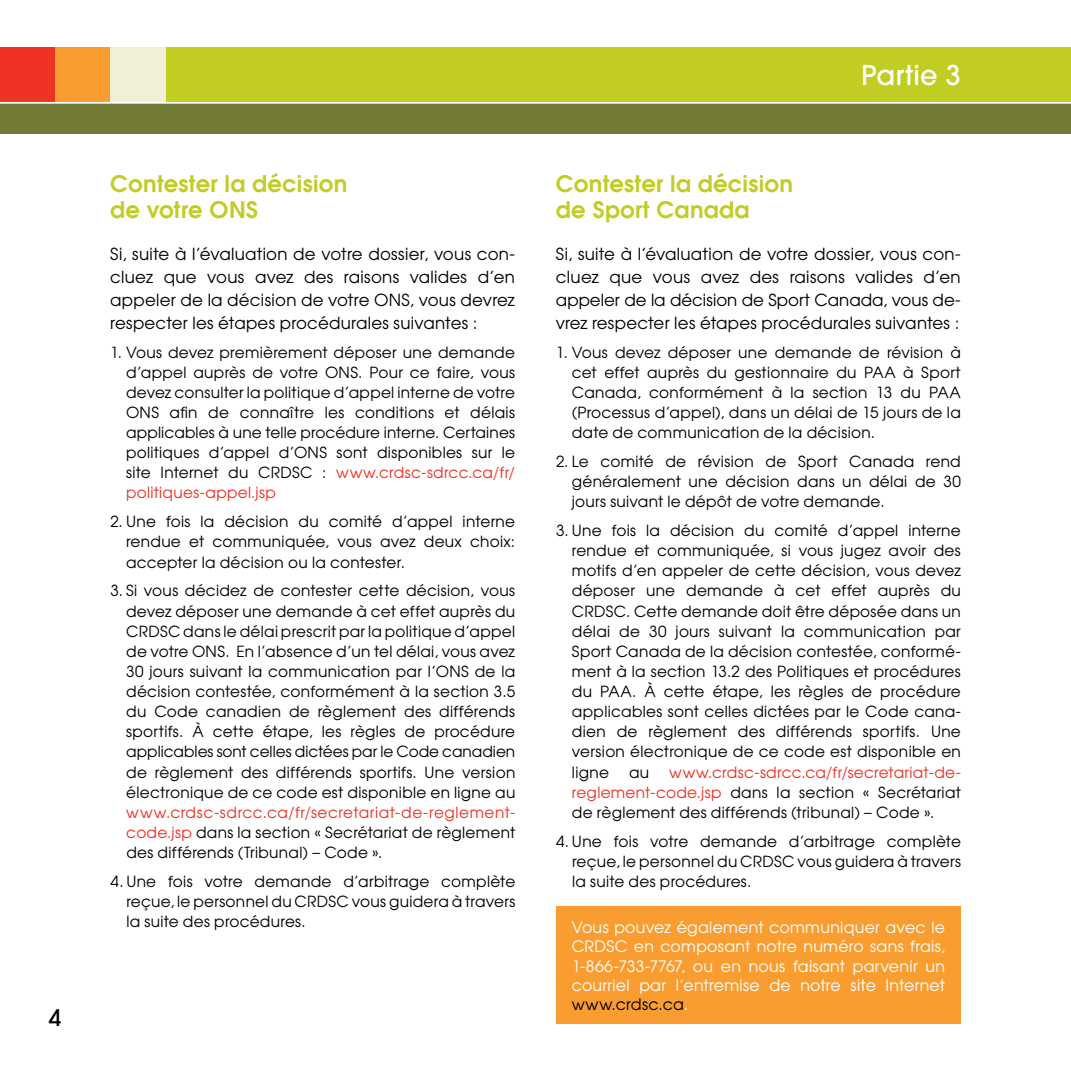
<style>
.page{position:relative;width:1071px;height:1071px;background:#fff}
.page>*{position:absolute;margin:0;border:0;box-sizing:border-box;transform-origin:0 0}
.t1{font:500 27.12px "Avant Garde";letter-spacing:.015em;color:#fff}
.t2{font:600 22.75px/26.2px "Avant Garde";letter-spacing:.015em;color:#c2cd23}
.t3{font:500 22.75px "Avant Garde";color:#000}
.t4{font:16.62px/22.8px "Avant Garde";letter-spacing:.01em;color:#000;text-align:justify}
.t5{font:15.75px/19.2px "Avant Garde";letter-spacing:.015em;color:#fff;text-align:justify}
.t6{font:15.4px/20.1px "Avant Garde";letter-spacing:.02em;color:#000;text-align:justify}
.s1{color:#ee3224}
.s2{color:#000}
</style>
<div class="page">
<div style="left:556px;top:906px;width:405px;height:118px;background:#f99d31"></div>
<div style="left:0;top:47px;width:1071px;height:55px;background:#c2cd23"></div>
<div style="left:0;top:102px;width:1071px;height:32px;background:#737a35"></div>
<div style="left:0;top:47px;width:55px;height:55px;background:#ee3224"></div>
<div style="left:55px;top:47px;width:55px;height:55px;background:#f99d31"></div>
<div style="left:110px;top:47px;width:55px;height:55px;background:#f0f0d9"></div>
<hr style="left:0;top:102px;width:1071px;height:2px;background:#fff">
<h2 class="t3" style="left:49px;top:1004px;width:14px">4</h2>
<h1 class="t1" style="left:861px;top:59px;width:101px">Partie 3</h1>
<h2 class="t2" style="left:110px;top:170px;width:239px">Contester la décision de votre ONS</h2>
<h2 class="t2" style="left:556px;top:170px;width:239px">Contester la décision de Sport Canada</h2>
<p class="t4" style="left:110px;top:243px;width:406px">Si, suite à l’évaluation de votre dossier, vous con&shy;cluez que vous avez des raisons valides d’en appeler de la décision de votre ONS, vous devrez respecter les étapes procédurales suivantes :</p>
<p class="t6" style="left:126px;top:342px;width:391px;text-indent:-16px">1. Vous devez premièrement déposer une demande d’appel auprès de votre ONS. Pour ce faire, vous devez consulter la politique d’appel interne de votre ONS afin de connaître les conditions et délais applicables à une telle procédure interne. Certaines politiques d’appel d’ONS sont disponibles sur le site Internet du CRDSC : <span class="s1">www.crdsc-sdrcc.ca/fr/ politiques-appel.jsp</span></p>
<p class="t6" style="left:126px;top:511px;width:391px;text-indent:-16px">2. Une fois la décision du comité d’appel interne rendue et communiquée, vous avez deux choix: accepter la décision ou la contester.</p>
<p class="t6" style="left:126px;top:580px;width:391px;text-indent:-16px">3. Si vous décidez de contester cette décision, vous devez déposer une demande à cet effet auprès du CRDSC dans le délai prescrit par la politique d’appel de votre ONS. En l’absence d’un tel délai, vous avez 30 jours suivant la communication par l’ONS de la décision contestée, conformément à la section 3.5 du Code canadien de règlement des différends sportifs. À cette étape, les règles de procédure applicables sont celles dictées par le Code canadien de règlement des différends sportifs. Une version électronique de ce code est disponible en ligne au</p>
<p class="t6" style="left:126px;top:802px;width:391px"><span class="s1">www.crdsc-sdrcc.ca/fr/secretariat-de-reglement&shy;code.jsp</span> dans la section « Secrétariat de règlement des différends (Tribunal) – Code ».</p>
<p class="t6" style="left:126px;top:871px;width:390px;text-indent:-16px">4. Une fois votre demande d’arbitrage complète reçue, le personnel du CRDSC vous guidera à travers la suite des procédures.</p>
<p class="t4" style="left:556px;top:243px;width:406px">Si, suite à l’évaluation de votre dossier, vous con&shy;cluez que vous avez des raisons valides d’en appeler de la décision de Sport Canada, vous de&shy;vrez respecter les étapes procédurales suivantes :</p>
<p class="t6" style="left:572px;top:342px;width:391px;text-indent:-16px">1. Vous devez déposer une demande de révision à cet effet auprès du gestionnaire du PAA à Sport Canada, conformément à la section 13 du PAA (Processus d’appel), dans un délai de 15 jours de la date de communication de la décision.</p>
<p class="t6" style="left:572px;top:451px;width:391px;text-indent:-16px">2. Le comité de révision de Sport Canada rend généralement une décision dans un délai de 30 jours suivant le dépôt de votre demande.</p>
<p class="t6" style="left:572px;top:520px;width:391px;text-indent:-16px">3. Une fois la décision du comité d’appel interne rendue et communiquée, si vous jugez avoir des motifs d’en appeler de cette décision, vous devez déposer une demande à cet effet auprès du CRDSC. Cette demande doit être déposée dans un délai de 30 jours suivant la communication par Sport Canada de la décision contestée, conformé&shy;ment à la section 13.2 des Politiques et procédures du PAA. À cette étape, les règles de procédure applicables sont celles dictées par le Code cana&shy;dien de règlement des différends sportifs. Une version électronique de ce code est disponible en ligne</p>
<p class="t6" style="left:572px;top:762px;width:390px;text-indent:97px"><span class="s1">www.crdsc-sdrcc.ca/fr/secretariat-de&shy;reglement-code.jsp</span> dans la section « Secrétariat de règlement des différends (tribunal) – Code ».</p>
<p class="t6" style="left:572px;top:831px;width:390px;text-indent:-16px">4. Une fois votre demande d’arbitrage complète reçue, le personnel du CRDSC vous guidera à travers la suite des procédures.</p>
<p class="t5" style="left:572px;top:918px;width:375px">Vous pouvez également communiquer avec le CRDSC en composant notre numéro sans frais, 1-866-733-7767, ou en nous faisant parvenir un courriel par l’entremise de notre site Internet <span class="s2">www.crdsc.ca</span>.</p>
<p class="t6" style="left:629px;top:762px;width:22px">au</p>
</div>
